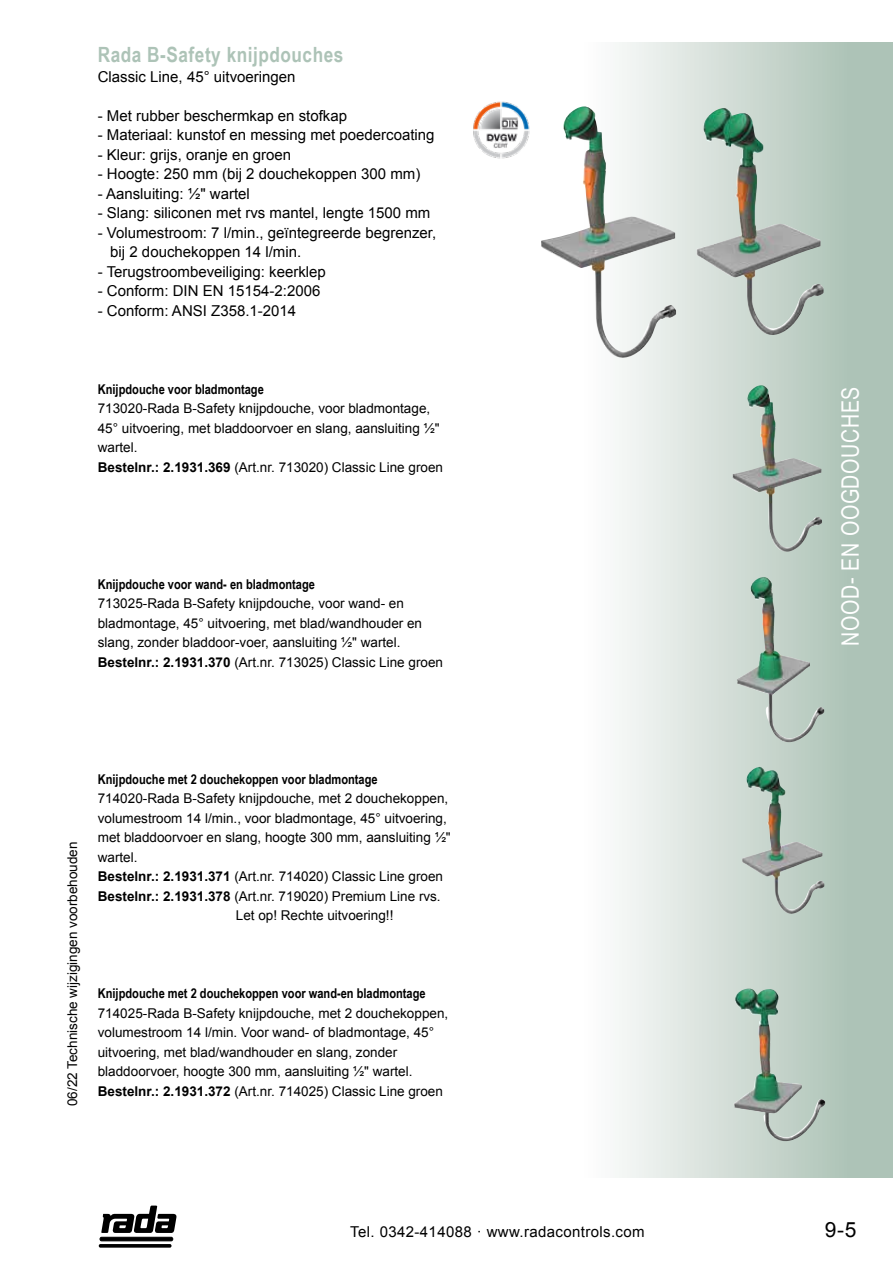
<style>
.page{position:relative;width:893px;height:1263px;background:#fff}
.page>*{position:absolute;margin:0;border:0;box-sizing:border-box;transform-origin:0 0}
.t1{font:24px "Arial Narrow";letter-spacing:.025em;color:#fff}
.t2{font:700 21px "Arial Narrow";letter-spacing:.025em;color:#adc3b7}
.t3{font:21px "Arial";color:#000}
.t4{font:15px/19.5px "Arial";color:#000}
.t5{font:15px "Arial";letter-spacing:.025em;color:#000}
.t6{font:13.5px/19.5px "Arial";color:#000}
.t7{font:700 13.5px "Arial Narrow";color:#000}
.s1{font-weight:700}
</style>
<div class="page">
<div style="left:472px;top:43px;width:421px;height:1135px;background:linear-gradient(to right,#fff,#aac0b3)"></div>
<div style="left:100px;top:1237px;width:73px;height:4px;background:#0a0a0a;border:1px solid #000;border-radius:2px"></div>
<hr style="left:99px;top:1244px;width:73px;height:3px;background:#000;border-radius:2px">
<svg style="left:101px;top:1205px;width:75px;height:28px"></svg>
<img style="left:472px;top:98px;width:61px;height:63px">
<img style="left:541px;top:106px;width:135px;height:254px">
<img style="left:737px;top:577px;width:87px;height:167px">
<img style="left:742px;top:767px;width:82px;height:148px">
<img style="left:734px;top:988px;width:91px;height:155px">
<img style="left:696px;top:108px;width:128px;height:230px">
<img style="left:733px;top:385px;width:89px;height:168px">
<h2 class="t2" style="left:98px;top:39px;width:247px">Rada B-Safety knijpdouches</h2>
<p class="t4" style="left:98px;top:66px;width:199px">Classic Line, 45° uitvoeringen</p>
<p class="t4" style="left:98px;top:105px;width:251px">- Met rubber beschermkap en stofkap</p>
<p class="t4" style="left:98px;top:125px;width:338px">- Materiaal: kunstof en messing met poedercoating</p>
<p class="t4" style="left:98px;top:144px;width:195px">- Kleur: grijs, oranje en groen</p>
<p class="t4" style="left:98px;top:164px;width:324px">- Hoogte: 250 mm (bij 2 douchekoppen 300 mm)</p>
<p class="t4" style="left:98px;top:183px;width:154px">- Aansluiting: ½" wartel</p>
<p class="t4" style="left:98px;top:203px;width:334px">- Slang: siliconen met rvs mantel, lengte 1500 mm</p>
<p class="t4" style="left:110px;top:222px;width:328px;text-indent:-13px">- Volumestroom: 7 l/min., geïntegreerde begrenzer, bij 2 douchekoppen 14 l/min.</p>
<p class="t4" style="left:98px;top:261px;width:230px">- Terugstroombeveiliging: keerklep</p>
<p class="t4" style="left:98px;top:281px;width:224px">- Conform: DIN EN 15154-2:2006</p>
<p class="t4" style="left:98px;top:300px;width:200px">- Conform: ANSI Z358.1-2014</p>
<p class="t7" style="left:98px;top:379px;width:168px">Knijpdouche voor bladmontage</p>
<p class="t6" style="left:98px;top:398px;width:347px">713020-Rada B-Safety knijpdouche, voor bladmontage, 45° uitvoering, met bladdoorvoer en slang, aansluiting ½" wartel.<br><span class="s1">Bestelnr.: 2.1931.369</span> (Art.nr. 713020) Classic Line groen</p>
<p class="t7" style="left:98px;top:574px;width:219px">Knijpdouche voor wand- en bladmontage</p>
<p class="t6" style="left:98px;top:593px;width:347px">713025-Rada B-Safety knijpdouche, voor wand- en bladmontage, 45° uitvoering, met blad/wandhouder en slang, zonder bladdoor-voer, aansluiting ½" wartel.<br><span class="s1">Bestelnr.: 2.1931.370</span> (Art.nr. 713025) Classic Line groen</p>
<p class="t6" style="left:63px;top:1106px;width:266px;rotate:-90deg">06/22 Technische wijzigingen voorbehouden</p>
<p class="t7" style="left:98px;top:769px;width:281px">Knijpdouche met 2 douchekoppen voor bladmontage</p>
<p class="t6" style="left:98px;top:788px;width:352px">714020-Rada B-Safety knijpdouche, met 2 douchekoppen,</p>
<p class="t6" style="left:98px;top:808px;width:351px">volumestroom 14 l/min., voor bladmontage, 45° uitvoering,</p>
<p class="t6" style="left:98px;top:827px;width:354px">met bladdoorvoer en slang, hoogte 300 mm, aansluiting ½"</p>
<p class="t6" style="left:98px;top:847px;width:41px">wartel.</p>
<p class="t6" style="left:98px;top:866px;width:347px"><span class="s1">Bestelnr.: 2.1931.371</span> (Art.nr. 714020) Classic Line groen</p>
<p class="t6" style="left:98px;top:886px;width:344px"><span class="s1">Bestelnr.: 2.1931.378</span> (Art.nr. 719020) Premium Line rvs.</p>
<p class="t6" style="left:236px;top:905px;width:159px">Let op! Rechte uitvoering!!</p>
<p class="t7" style="left:98px;top:983px;width:329px">Knijpdouche met 2 douchekoppen voor wand-en bladmontage</p>
<p class="t6" style="left:98px;top:1003px;width:352px">714025-Rada B-Safety knijpdouche, met 2 douchekoppen, volumestroom 14 l/min. Voor wand- of bladmontage, 45° uitvoering, met blad/wandhouder en slang, zonder bladdoorvoer, hoogte 300 mm, aansluiting ½" wartel.<br><span class="s1">Bestelnr.: 2.1931.372</span> (Art.nr. 714025) Classic Line groen</p>
<p class="t5" style="left:350px;top:1222px;width:296px">Tel. 0342-414088 · www.radacontrols.com</p>
<h1 class="t1" style="left:833px;top:645px;width:261px;rotate:-90deg">NOOD- EN OOGDOUCHES</h1>
<h2 class="t3" style="left:825px;top:1215px;width:33px">9-5</h2>
</div>
